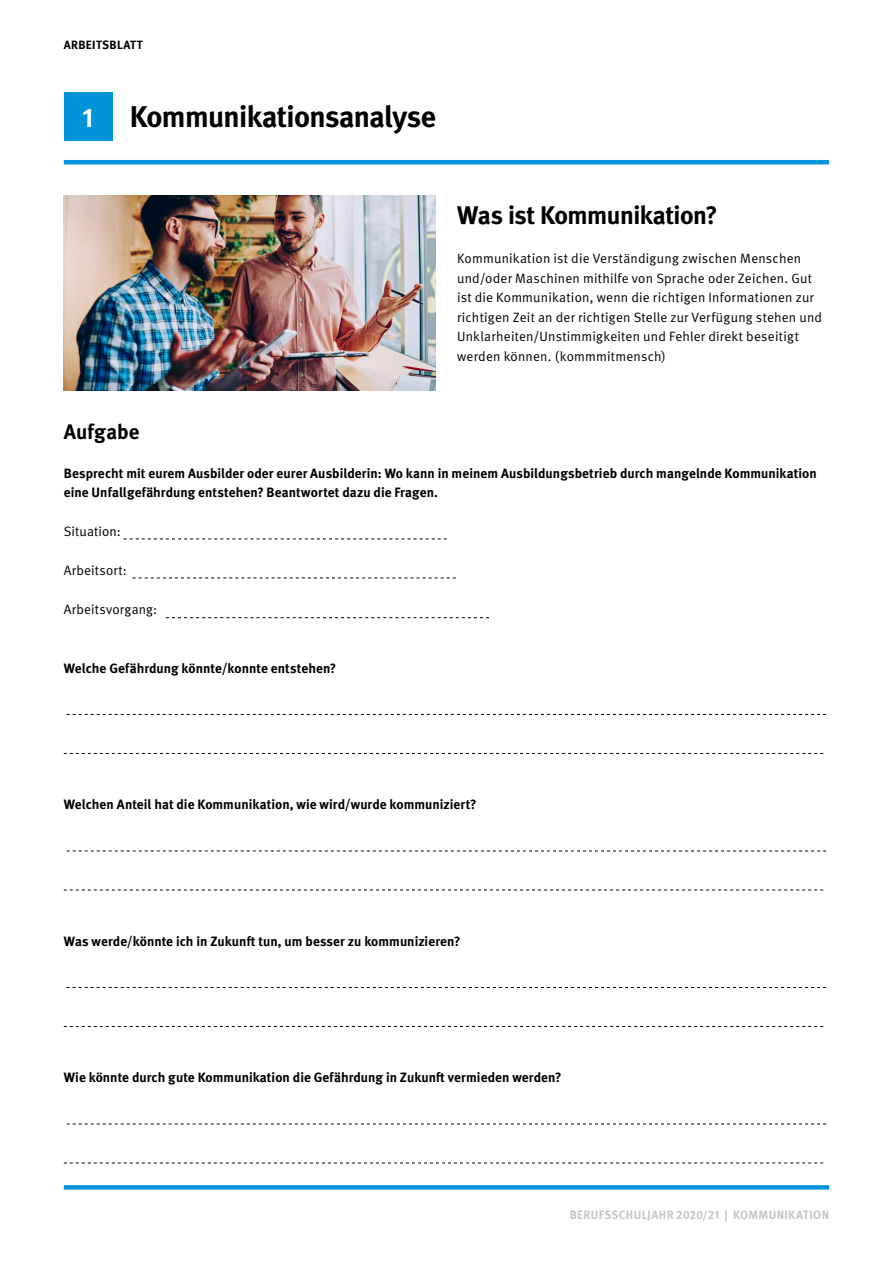
<style>
.page{position:relative;width:893px;height:1263px;background:#fff}
.page>*{position:absolute;margin:0;border:0;box-sizing:border-box;transform-origin:0 0}
.t1{font:700 30px "DGUV Meta";letter-spacing:-.02em;color:#000}
.t2{font:700 25.5px "DGUV Meta";letter-spacing:-.02em;color:#000}
.t3{font:700 21px "DGUV Meta";letter-spacing:.005em;color:#000}
.t4{font:700 13.5px/19.5px "DGUV Meta";letter-spacing:.005em;color:#000}
.t5{font:13.5px/19.5px "DGUV Meta";letter-spacing:.015em;color:#000}
.t6{font:700 12px "DGUV Meta";letter-spacing:.025em;color:#c6c6c6}
.t7{font:700 12px "DGUV Meta";letter-spacing:.03em;color:#000}
.s1{font-size:27px;color:#fff}
</style>
<div class="page">
<div style="left:64px;top:92px;width:49px;height:49px;background:#0095db"></div>
<hr style="left:64px;top:160px;width:765px;height:4px;background:#0095db">
<img style="left:64px;top:195px;width:372px;height:195px">
<svg style="left:124px;top:538px;width:323px;height:1px"></svg>
<svg style="left:133px;top:577px;width:323px;height:1px"></svg>
<svg style="left:166px;top:617px;width:323px;height:1px"></svg>
<svg style="left:67px;top:714px;width:759px;height:1px"></svg>
<svg style="left:64px;top:753px;width:759px;height:1px"></svg>
<svg style="left:67px;top:850px;width:759px;height:1px"></svg>
<svg style="left:64px;top:889px;width:759px;height:1px"></svg>
<svg style="left:67px;top:987px;width:759px;height:1px"></svg>
<svg style="left:64px;top:1026px;width:759px;height:1px"></svg>
<svg style="left:67px;top:1123px;width:759px;height:1px"></svg>
<svg style="left:64px;top:1162px;width:759px;height:1px"></svg>
<div style="left:64px;top:1185px;width:765px;height:5px;background:#0095db"></div>
<p class="t7" style="left:64px;top:37px;width:81px">ARBEITSBLATT</p>
<h1 class="t1" style="left:82px;top:98px;width:355px"><span class="s1">1</span> Kommunikationsanalyse</h1>
<h2 class="t2" style="left:457px;top:200px;width:262px">Was ist Kommunikation?</h2>
<p class="t5" style="left:457px;top:249px;width:367px">Kommunikation ist die Verständigung zwischen Menschen und/oder Maschinen mithilfe von Sprache oder Zeichen. Gut ist die Kommunikation, wenn die richtigen Informationen zur richtigen Zeit an der richtigen Stelle zur Verfügung stehen und Unklarheiten/Unstimmigkeiten und Fehler direkt beseitigt werden können. (kommmitmensch)</p>
<p class="t3" style="left:64px;top:419px;width:77px">Aufgabe</p>
<p class="t4" style="left:64px;top:464px;width:754px">Besprecht mit eurem Ausbilder oder eurer Ausbilderin: Wo kann in meinem Ausbildungsbetrieb durch mangelnde Kommunikation eine Unfallgefährdung entstehen? Beantwortet dazu die Fragen.</p>
<p class="t5" style="left:64px;top:522px;width:58px">Situation:</p>
<p class="t5" style="left:64px;top:561px;width:65px">Arbeitsort:</p>
<p class="t5" style="left:64px;top:600px;width:95px">Arbeitsvorgang:</p>
<p class="t4" style="left:64px;top:659px;width:274px">Welche Gefährdung könnte/konnte entstehen?</p>
<p class="t4" style="left:64px;top:795px;width:414px">Welchen Anteil hat die Kommunikation, wie wird/wurde kommuniziert?</p>
<p class="t4" style="left:64px;top:932px;width:398px">Was werde/könnte ich in Zukunft tun, um besser zu kommunizieren?</p>
<p class="t4" style="left:64px;top:1068px;width:499px">Wie könnte durch gute Kommunikation die Gefährdung in Zukunft vermieden werden?</p>
<p class="t6" style="left:570px;top:1207px;width:261px">BERUFSSCHULJAHR 2020/21 | KOMMUNIKATION</p>
</div>
